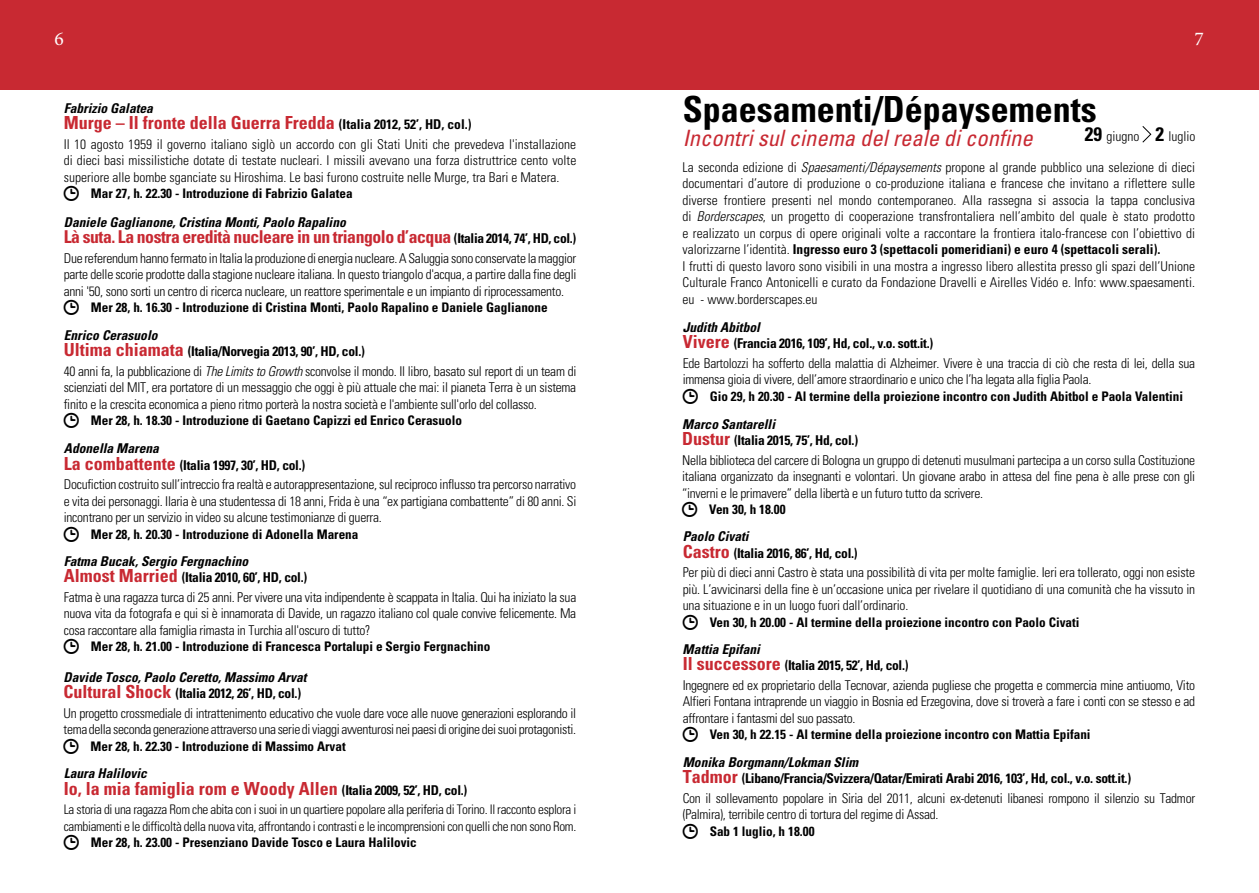
<style>
.page{position:relative;width:1259px;height:893px;background:#fff}
.page>*{position:absolute;margin:0;border:0;box-sizing:border-box;transform-origin:0 0}
.t1{font:700 condensed 36px "Univers";color:#000}
.t2{font:italic condensed 22.5px "Univers";color:#c82932}
.t3{font:19.5px "Minion Pro";color:#fff}
.t4{font:700 condensed 18px "Univers";color:#c82932}
.t5{font:700 condensed 17.7px "Univers";letter-spacing:-.025em;color:#c82932}
.t6{font:300 condensed 13.5px/16.5px "Univers";letter-spacing:-.02em;color:#000;text-align:justify}
.t7{font:300 condensed 13.5px/16.5px "Univers";color:#000}
.t8{font:700 condensed 13.5px/16.5px "Univers";letter-spacing:-.02em;color:#000}
.t9{font:italic 700 condensed 13.5px/16.5px "Univers";color:#000}
.t10{font:700 condensed 13.2px "Univers";color:#000}
.t11{font:300 condensed 13.2px/16.5px "Univers";letter-spacing:-.025em;color:#000}
.s1{font-size:13.5px;color:#000}
.s2{font-style:italic}
.s3{font-size:18px;color:#c82932}
.s4{font-style:normal;font-size:18px;color:#c82932}
.s5{font-style:normal}
.s6{font-weight:700;font-size:19.5px}
.s7{font-weight:700}
</style>
<div class="page">
<div style="left:630px;top:0;width:629px;height:89px;background:#c82932"></div>
<div style="left:0;top:0;width:630px;height:89px;background:#c82932"></div>
<svg style="left:1142px;top:126px;width:9px;height:17px"></svg>
<h3 class="t3" style="left:54px;top:26px;width:11px">6</h3>
<h3 class="t3" style="left:1194px;top:26px;width:11px">7</h3>
<p class="t9" style="left:64px;top:100px;width:91px">Fabrizio Galatea</p>
<h3 class="t4" style="left:64px;top:112px;width:409px">Murge – Il fronte della Guerra Fredda <span class="s1">(Italia 2012, 52’, HD, col.)</span></h3>
<p class="t6" style="left:64px;top:136px;width:514px">Il 10 agosto 1959 il governo italiano siglò un accordo con gli Stati Uniti che prevedeva l'installazione di dieci basi missilistiche dotate di testate nucleari. I missili avevano una forza distruttrice cento volte superiore alle bombe sganciate su Hiroshima. Le basi furono costruite nelle Murge, tra Bari e Matera.</p>
<p class="t10" style="left:91px;top:185px;width:263px">Mar 27, h. 22.30 - Introduzione di Fabrizio Galatea</p>
<p class="t9" style="left:64px;top:213px;width:284px">Daniele Gaglianone, Cristina Monti, Paolo Rapalino</p>
<h3 class="t5" style="left:64px;top:226px;width:514px">Là suta. La nostra eredità nucleare in un triangolo d’acqua <span class="s1">(Italia 2014, 74’, HD, col.)</span></h3>
<p class="t6" style="left:64px;top:250px;width:514px">Due referendum hanno fermato in Italia la produzione di energia nucleare. A Saluggia sono conservate la maggior parte delle scorie prodotte dalla stagione nucleare italiana. In questo triangolo d'acqua, a partire dalla fine degli anni '50, sono sorti un centro di ricerca nucleare, un reattore sperimentale e un impianto di riprocessamento.</p>
<p class="t10" style="left:91px;top:299px;width:458px">Mer 28, h. 16.30 - Introduzione di Cristina Monti, Paolo Rapalino e Daniele Gaglianone</p>
<p class="t8" style="left:64px;top:327px;width:302px"><span class="s2">Enrico Cerasuolo<br></span><span class="s3">Ultima chiamata</span> (Italia/Norvegia 2013, 90’, HD, col.)</p>
<p class="t6" style="left:64px;top:363px;width:514px">40 anni fa, la pubblicazione di <span class="s2">The Limits to Growth</span> sconvolse il mondo. Il libro, basato sul report di un team di scienziati del MIT, era portatore di un messaggio che oggi è più attuale che mai: il pianeta Terra è un sistema finito e la crescita economica a pieno ritmo porterà la nostra società e l'ambiente sull'orlo del collasso.</p>
<p class="t10" style="left:91px;top:412px;width:372px">Mer 28, h. 18.30 - Introduzione di Gaetano Capizzi ed Enrico Cerasuolo</p>
<p class="t8" style="left:64px;top:440px;width:243px"><span class="s2">Adonella Marena<br></span><span class="s3">La combattente</span> (Italia 1997, 30’, HD, col.)</p>
<p class="t6" style="left:64px;top:476px;width:514px">Docufiction costruito sull’intreccio fra realtà e autorappresentazione, sul reciproco influsso tra percorso narrativo e vita dei personaggi. Ilaria è una studentessa di 18 anni, Frida è una “ex partigiana combattente” di 80 anni. Si incontrano per un servizio in video su alcune testimonianze di guerra.</p>
<p class="t10" style="left:91px;top:526px;width:269px">Mer 28, h. 20.30 - Introduzione di Adonella Marena</p>
<p class="t9" style="left:64px;top:553px;width:245px">Fatma Bucak, Sergio Fergnachino<br><span class="s4">Almost Married</span> <span class="s5">(Italia 2010, 60’, HD, col.)</span></p>
<p class="t6" style="left:64px;top:589px;width:514px">Fatma è una ragazza turca di 25 anni. Per vivere una vita indipendente è scappata in Italia. Qui ha iniziato la sua nuova vita da fotografa e qui si è innamorata di Davide, un ragazzo italiano col quale convive felicemente. Ma cosa raccontare alla famiglia rimasta in Turchia all'oscuro di tutto?</p>
<p class="t10" style="left:91px;top:639px;width:401px">Mer 28, h. 21.00 - Introduzione di Francesca Portalupi e Sergio Fergnachino</p>
<p class="t9" style="left:64px;top:668px;width:244px">Davide Tosco, Paolo Ceretto, Massimo Arvat<br><span class="s4">Cultural Shock</span> <span class="s5">(Italia 2012, 26’, HD, col.)</span></p>
<p class="t6" style="left:64px;top:704px;width:514px">Un progetto crossmediale di intrattenimento educativo che vuole dare voce alle nuove generazioni esplorando il tema della seconda generazione attraverso una serie di viaggi avventurosi nei paesi di origine dei suoi protagonisti.</p>
<p class="t10" style="left:91px;top:738px;width:257px">Mer 28, h. 22.30 - Introduzione di Massimo Arvat</p>
<p class="t9" style="left:64px;top:765px;width:85px">Laura Halilovic</p>
<h3 class="t4" style="left:64px;top:777px;width:405px">Io, la mia famiglia rom e Woody Allen <span class="s1">(Italia 2009, 52’, HD, col.)</span></h3>
<p class="t11" style="left:64px;top:801px;width:514px">La storia di una ragazza Rom che abita con i suoi in un quartiere popolare alla periferia di Torino. Il racconto esplora i cambiamenti e le difficoltà della nuova vita, affrontando i contrasti e le incomprensioni con quelli che non sono Rom.</p>
<p class="t10" style="left:91px;top:834px;width:327px">Mer 28, h. 23.00 - Presenziano Davide Tosco e Laura Halilovic</p>
<h1 class="t1" style="left:682px;top:87px;width:415px">Spaesamenti/Dépaysements</h1>
<h2 class="t2" style="left:682px;top:124px;width:351px">Incontri sul cinema del reale di confine</h2>
<p class="t7" style="left:1085px;top:128px;width:112px"><span class="s6">29</span> giugno <span class="s6">2</span> luglio</p>
<p class="t7" style="left:682px;top:159px;width:514px">La seconda edizione di <span class="s2">Spaesamenti/Dépaysements</span> propone al grande pubblico una selezione di dieci documentari d’autore di produzione o co-produzione italiana e francese che invitano a riflettere sulle diverse frontiere presenti nel mondo contemporaneo. Alla rassegna si associa la tappa conclusiva di <span class="s2">Borderscapes</span>, un progetto di cooperazione transfrontaliera nell’ambito del quale è stato prodotto e realizzato un corpus di opere originali volte a raccontare la frontiera italo-francese con l’obiettivo di valorizzarne l’identità. <span class="s7">Ingresso euro 3 (spettacoli pomeridiani) e euro 4 (spettacoli serali).<br></span>I frutti di questo lavoro sono visibili in una mostra a ingresso libero allestita presso gli spazi dell’Unione Culturale Franco Antonicelli e curato da Fondazione Dravelli e Airelles Vidéo e. Info: www.spaesamenti. eu - www.borderscapes.eu</p>
<p class="t8" style="left:682px;top:319px;width:252px"><span class="s2">Judith Abitbol<br></span><span class="s3">Vivere</span> (Francia 2016, 109’, Hd, col., v.o. sott.it.)</p>
<p class="t6" style="left:682px;top:355px;width:514px">Ede Bartolozzi ha sofferto della malattia di Alzheimer. Vivere è una traccia di ciò che resta di lei, della sua immensa gioia di vivere, dell’amore straordinario e unico che l’ha legata alla figlia Paola.</p>
<p class="t10" style="left:709px;top:388px;width:475px">Gio 29, h 20.30 - Al termine della proiezione incontro con Judith Abitbol e Paola Valentini</p>
<p class="t8" style="left:682px;top:416px;width:177px"><span class="s2">Marco Santarelli<br></span><span class="s3">Dustur</span> (Italia 2015, 75’, Hd, col.)</p>
<p class="t6" style="left:682px;top:452px;width:514px">Nella biblioteca del carcere di Bologna un gruppo di detenuti musulmani partecipa a un corso sulla Costituzione italiana organizzato da insegnanti e volontari. Un giovane arabo in attesa del fine pena è alle prese con gli “inverni e le primavere” della libertà e un futuro tutto da scrivere.</p>
<p class="t10" style="left:709px;top:501px;width:78px">Ven 30, h 18.00</p>
<p class="t8" style="left:682px;top:528px;width:176px"><span class="s2">Paolo Civati<br></span><span class="s3">Castro</span> (Italia 2016, 86’, Hd, col.)</p>
<p class="t6" style="left:682px;top:564px;width:514px">Per più di dieci anni Castro è stata una possibilità di vita per molte famiglie. Ieri era tollerato, oggi non esiste più. L’avvicinarsi della fine è un’occasione unica per rivelare il quotidiano di una comunità che ha vissuto in una situazione e in un luogo fuori dall’ordinario.</p>
<p class="t10" style="left:709px;top:614px;width:371px">Ven 30, h 20.00 - Al termine della proiezione incontro con Paolo Civati</p>
<p class="t8" style="left:682px;top:641px;width:227px"><span class="s2">Mattia Epifani<br></span><span class="s3">Il successore</span> (Italia 2015, 52’, Hd, col.)</p>
<p class="t6" style="left:682px;top:677px;width:514px">Ingegnere ed ex proprietario della Tecnovar, azienda pugliese che progetta e commercia mine antiuomo, Vito Alfieri Fontana intraprende un viaggio in Bosnia ed Erzegovina, dove si troverà a fare i conti con se stesso e ad affrontare i fantasmi del suo passato.</p>
<p class="t10" style="left:709px;top:726px;width:382px">Ven 30, h 22.15 - Al termine della proiezione incontro con Mattia Epifani</p>
<p class="t8" style="left:682px;top:753px;width:450px"><span class="s2">Monika Borgmann/Lokman Slim<br></span><span class="s3">Tadmor</span> (Libano/Francia/Svizzera/Qatar/Emirati Arabi 2016, 103’, Hd, col., v.o. sott.it.)</p>
<p class="t6" style="left:682px;top:790px;width:514px">Con il sollevamento popolare in Siria del 2011, alcuni ex-detenuti libanesi rompono il silenzio su Tadmor (Palmira), terribile centro di tortura del regime di Assad.</p>
<p class="t10" style="left:709px;top:823px;width:106px">Sab 1 luglio, h 18.00</p>
</div>
